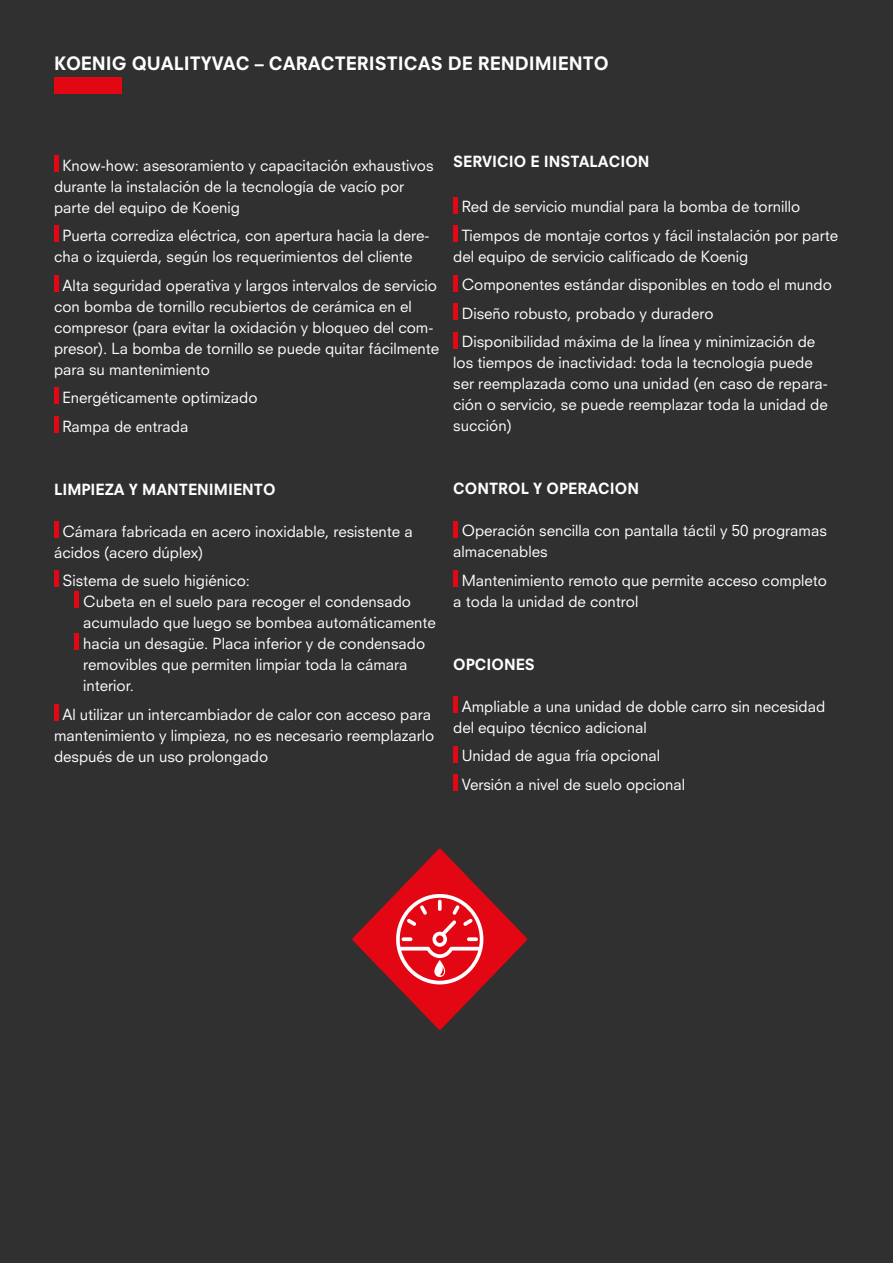
<style>
.page{position:relative;width:893px;height:1263px;background:#313030}
.page>*{position:absolute;margin:0;border:0;box-sizing:border-box;transform-origin:0 0}
.t1{font:800 18px "Neuzeit S";color:#fff}
.t2{font:15px/21px "Neuzeit S";color:#fff}
.t3{font:800 15px "Neuzeit S";color:#fff}
</style>
<div class="page">
<svg style="left:352px;top:848px;width:175px;height:182px"></svg>
<div style="left:54px;top:77px;width:68px;height:17px;background:#e30613"></div>
<hr style="left:54px;top:155px;width:4px;height:17px;background:#e30613">
<hr style="left:54px;top:226px;width:4px;height:16px;background:#e30613">
<hr style="left:54px;top:275px;width:4px;height:17px;background:#e30613">
<hr style="left:54px;top:388px;width:4px;height:16px;background:#e30613">
<hr style="left:54px;top:416px;width:4px;height:17px;background:#e30613">
<hr style="left:54px;top:521px;width:4px;height:17px;background:#e30613">
<hr style="left:54px;top:571px;width:4px;height:16px;background:#e30613">
<hr style="left:75px;top:592px;width:4px;height:16px;background:#e30613">
<hr style="left:75px;top:634px;width:4px;height:16px;background:#e30613">
<hr style="left:54px;top:704px;width:4px;height:17px;background:#e30613">
<div style="left:453px;top:197px;width:5px;height:16px;background:#e30613"></div>
<div style="left:453px;top:226px;width:5px;height:16px;background:#e30613"></div>
<div style="left:453px;top:275px;width:5px;height:16px;background:#e30613"></div>
<div style="left:453px;top:304px;width:5px;height:16px;background:#e30613"></div>
<div style="left:453px;top:332px;width:5px;height:16px;background:#e30613"></div>
<div style="left:453px;top:521px;width:5px;height:16px;background:#e30613"></div>
<div style="left:453px;top:571px;width:5px;height:16px;background:#e30613"></div>
<div style="left:453px;top:697px;width:5px;height:16px;background:#e30613"></div>
<div style="left:453px;top:746px;width:5px;height:16px;background:#e30613"></div>
<div style="left:453px;top:775px;width:5px;height:16px;background:#e30613"></div>
<p class="t1" style="left:54px;top:52px;width:556px">KOENIG QUALITYVAC – CARACTERISTICAS DE RENDIMIENTO</p>
<p class="t2" style="left:54px;top:154px;width:381px;text-indent:8px">Know-how: asesoramiento y capacitación exhaustivos durante la instalación de la tecnología de vacío por parte del equipo de Koenig</p>
<p class="t2" style="left:54px;top:225px;width:377px;text-indent:8px">Puerta corrediza eléctrica, con apertura hacia la dere&shy;cha o izquierda, según los requerimientos del cliente</p>
<p class="t2" style="left:54px;top:274px;width:387px;text-indent:8px">Alta seguridad operativa y largos intervalos de servicio con bomba de tornillo recubiertos de cerámica en el compresor (para evitar la oxidación y bloqueo del com&shy;presor). La bomba de tornillo se puede quitar fácilmente para su mantenimiento</p>
<p class="t2" style="left:62px;top:383px;width:197px;line-height:28.5px">Energéticamente optimizado<br>Rampa de entrada</p>
<p class="t3" style="left:453px;top:153px;width:198px">SERVICIO E INSTALACION</p>
<p class="t2" style="left:462px;top:192px;width:378px;line-height:28.5px">Red de servicio mundial para la bomba de tornillo<br>Tiempos de montaje cortos y fácil instalación por parte</p>
<p class="t2" style="left:462px;top:242px;width:372px;line-height:28.5px;text-indent:-8px">del equipo de servicio calificado de Koenig Componentes estándar disponibles en todo el mundo Diseño robusto, probado y duradero<br>Disponibilidad máxima de la línea y minimización de</p>
<p class="t2" style="left:453px;top:352px;width:376px">los tiempos de inactividad: toda la tecnología puede ser reemplazada como una unidad (en caso de repara&shy;ción o servicio, se puede reemplazar toda la unidad de succión)</p>
<p class="t3" style="left:54px;top:480px;width:223px">LIMPIEZA Y MANTENIMIENTO</p>
<p class="t2" style="left:54px;top:520px;width:360px;text-indent:8px">Cámara fabricada en acero inoxidable, resistente a ácidos (acero dúplex)</p>
<p class="t2" style="left:83px;top:570px;width:354px;text-indent:-21px">Sistema de suelo higiénico:<br>Cubeta en el suelo para recoger el condensado acumulado que luego se bombea automáticamente hacia un desagüe. Placa inferior y de condensado removibles que permiten limpiar toda la cámara interior.</p>
<p class="t2" style="left:54px;top:703px;width:382px;text-indent:8px">Al utilizar un intercambiador de calor con acceso para mantenimiento y limpieza, no es necesario reemplazarlo después de un uso prolongado</p>
<p class="t3" style="left:453px;top:480px;width:187px">CONTROL Y OPERACION</p>
<p class="t2" style="left:453px;top:520px;width:375px;text-indent:8px">Operación sencilla con pantalla táctil y 50 programas almacenables</p>
<p class="t2" style="left:453px;top:570px;width:375px;text-indent:8px">Mantenimiento remoto que permite acceso completo a toda la unidad de control</p>
<p class="t3" style="left:453px;top:655px;width:83px">OPCIONES</p>
<p class="t2" style="left:453px;top:696px;width:373px;text-indent:8px">Ampliable a una unidad de doble carro sin necesidad del equipo técnico adicional</p>
<p class="t2" style="left:462px;top:741px;width:225px;line-height:28.5px">Unidad de agua fría opcional<br>Versión a nivel de suelo opcional</p>
</div>
